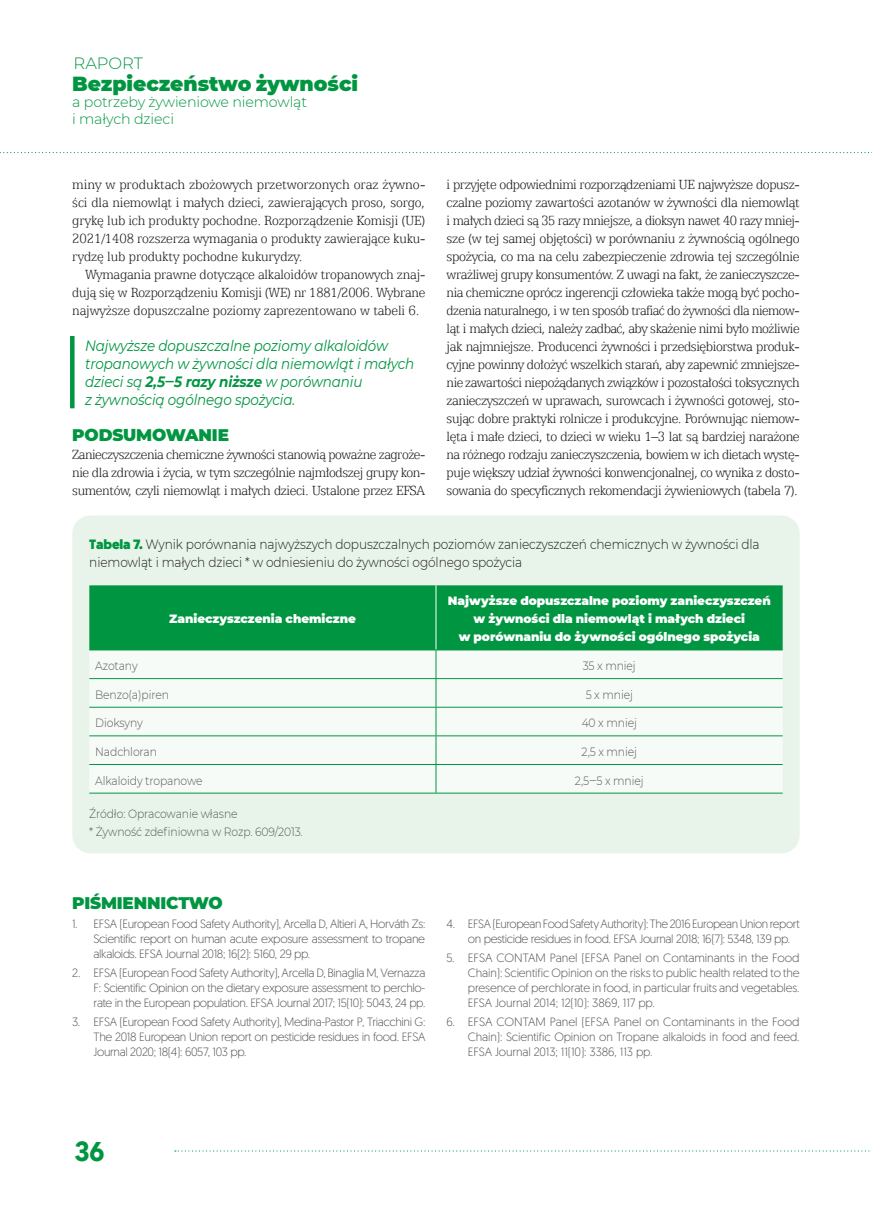
<style>
.page{position:relative;width:872px;height:1212px;background:#fff}
.page>*{position:absolute;margin:0;border:0;box-sizing:border-box;transform-origin:0 0}
.t1{font:700 27px "Avenir Next";color:#009641;scale:.9 1}
.t2{font:900 20.4px "Montserrat";color:#009641}
.t3{font:900 16.8px "Montserrat";letter-spacing:-.01em;color:#009641}
.t4{font:300 16.35px "Montserrat";color:#009641}
.t5{font:15px/18px "Egyptian 505 Lt EU Normal";letter-spacing:-.03em;color:#1d1d1b;text-align:justify;scale:.9 1}
.t6{font:15px/18px "Egyptian 505 Lt EU Normal";letter-spacing:-.03em;color:#1d1d1b;text-align:justify;scale:.92 1}
.t7{font:15px/18px "Egyptian 505 Lt EU Normal";letter-spacing:-.03em;color:#1d1d1b;text-align:justify;scale:.89 1}
.t8{font:italic 15px/18px "Montserrat";letter-spacing:-.01em;color:#009641;scale:.9 1}
.t9{font:300 14.25px/16.4px "Montserrat";letter-spacing:-.01em;color:#009641}
.t10{font:300 13.5px/18px "Montserrat";letter-spacing:-.01em;color:#1d1d1b;scale:.9 1}
.t11{font:300 12px/15px "Geomanist";letter-spacing:-.03em;color:#585757;text-align:justify}
.t12{font:300 12px/18px "Montserrat";letter-spacing:-.01em;color:#585757;scale:.9 1}
.t13{font:900 12px/18px "Montserrat";letter-spacing:-.005em;color:#fff;text-align:center}
.s1{font-weight:700}
.s2{font-family:"Times New Roman"}
.s3{font-family:"Geomanist";font-weight:900;color:#009641}
</style>
<div class="page">
<svg style="left:0;top:152px;width:872px;height:1px"></svg>
<svg style="left:175px;top:1150px;width:695px;height:1px"></svg>
<div style="left:70px;top:336px;width:5px;height:72px;background:#009641"></div>
<div style="left:72px;top:516px;width:727px;height:337px;background:#e8f4e9;border-radius:18px"></div>
<div style="left:89px;top:585px;width:693px;height:65px;background:#009641"></div>
<div style="left:89px;top:651px;width:693px;height:142px;background:#f7fbf7"></div>
<hr style="left:435px;top:585px;width:1px;height:65px;background:#fff">
<hr style="left:89px;top:678px;width:347px;height:1px;background:#009641">
<hr style="left:436px;top:678px;width:346px;height:1px;background:#009641">
<hr style="left:89px;top:707px;width:347px;height:1px;background:#009641">
<hr style="left:436px;top:707px;width:346px;height:1px;background:#009641">
<hr style="left:89px;top:735px;width:347px;height:1px;background:#009641">
<hr style="left:436px;top:735px;width:346px;height:1px;background:#009641">
<hr style="left:89px;top:764px;width:347px;height:1px;background:#009641">
<hr style="left:436px;top:764px;width:346px;height:1px;background:#009641">
<svg style="left:435px;top:651px;width:1px;height:142px"></svg>
<hr style="left:89px;top:793px;width:347px;height:1px;background:#009641">
<hr style="left:436px;top:793px;width:346px;height:1px;background:#009641">
<hr style="left:89px;top:650px;width:347px;height:1px;background:#009641">
<hr style="left:436px;top:650px;width:346px;height:1px;background:#009641">
<p class="t4" style="left:74px;top:52px;width:71px">RAPORT</p>
<h2 class="t2" style="left:72px;top:69px;width:287px">Bezpieczeństwo żywności</h2>
<p class="t9" style="left:72px;top:94px;width:236px">a potrzeby żywieniowe niemowląt i małych dzieci</p>
<p class="t6" style="left:72px;top:175px;width:385px">miny w produktach zbożowych przetworzonych oraz żywno&shy;ści dla niemowląt i małych dzieci, zawierających proso, sorgo, grykę lub ich produkty pochodne. Rozporządzenie Komisji (UE)<br>2021/1408 rozszerza wymagania o produkty zawierające kuku&shy;rydzę lub produkty pochodne kukurydzy.</p>
<p class="t5" style="left:72px;top:265px;width:394px;text-indent:13px">Wymagania prawne dotyczące alkaloidów tropanowych znaj&shy;dują się w Rozporządzeniu Komisji (WE) nr 1881/2006. Wybrane najwyższe dopuszczalne poziomy zaprezentowano w tabeli 6.</p>
<p class="t8" style="left:85px;top:336px;width:367px">Najwyższe dopuszczalne poziomy alkaloidów tropanowych w żywności dla niemowląt i małych dzieci są <span class="s1">2,5‒5 razy niższe</span> w porównaniu<br>z żywnością ogólnego spożycia.</p>
<p class="t3" style="left:72px;top:422px;width:158px">PODSUMOWANIE</p>
<p class="t7" style="left:72px;top:445px;width:398px">Zanieczyszczenia chemiczne żywności stanowią poważne zagroże&shy;nie dla zdrowia i życia, w tym szczególnie najmłodszej grupy kon&shy;sumentów, czyli niemowląt i małych dzieci. Ustalone przez EFSA</p>
<p class="t5" style="left:446px;top:175px;width:394px">i przyjęte odpowiednimi rozporządzeniami UE najwyższe dopusz&shy;czalne poziomy zawartości azotanów w żywności dla niemowląt i małych dzieci są 35 razy mniejsze, a dioksyn nawet 40 razy mniej&shy;sze (w tej samej objętości) w porównaniu z żywnością ogólnego spożycia, co ma na celu zabezpieczenie zdrowia tej szczególnie wrażliwej grupy konsumentów. Z uwagi na fakt, że zanieczyszcze&shy;nia chemiczne oprócz ingerencji człowieka także mogą być pocho&shy;dzenia naturalnego, i w ten sposób trafiać do żywności dla niemow&shy;ląt i małych dzieci, należy zadbać, aby skażenie nimi było możliwie jak najmniejsze. Producenci żywności i przedsiębiorstwa produk&shy;cyjne powinny dołożyć wszelkich starań, aby zapewnić zmniejsze&shy;niezawartości niepożądanych związków i pozostałości toksycznych zanieczyszczeń w uprawach, surowcach i żywności gotowej, sto&shy;sując dobre praktyki rolnicze i produkcyjne. Porównując niemow&shy;lęta i małe dzieci, to dzieci w wieku 1<span class="s2">‒</span>3 lat są bardziej narażone na różnego rodzaju zanieczyszczenia, bowiem w ich dietach wystę&shy;puje większy udział żywności konwencjonalnej, co wynika z dosto&shy;sowania do specyficznych rekomendacji żywieniowych (tabela 7).</p>
<p class="t10" style="left:89px;top:534px;width:746px"><span class="s3">Tabela 7.</span> Wynik porównania najwyższych dopuszczalnych poziomów zanieczyszczeń chemicznych w żywności dla niemowląt i małych dzieci * w odniesieniu do żywności ogólnego spożycia</p>
<p class="t13" style="left:169px;top:609px;width:188px">Zanieczyszczenia chemiczne</p>
<p class="t13" style="left:448px;top:591px;width:325px">Najwyższe dopuszczalne poziomy zanieczyszczeń w żywności dla niemowląt i małych dzieci<br>w porównaniu do żywności ogólnego spożycia</p>
<p class="t12" style="left:95px;top:656px;width:49px">Azotany</p>
<p class="t12" style="left:583px;top:656px;width:60px">35 x mniej</p>
<p class="t12" style="left:95px;top:685px;width:83px">Benzo(a)piren</p>
<p class="t12" style="left:585px;top:685px;width:54px">5 x mniej</p>
<p class="t12" style="left:95px;top:714px;width:54px">Dioksyny</p>
<p class="t12" style="left:581px;top:714px;width:63px">40 x mniej</p>
<p class="t12" style="left:95px;top:742px;width:70px">Nadchloran</p>
<p class="t12" style="left:581px;top:742px;width:63px">2,5 x mniej</p>
<p class="t12" style="left:95px;top:771px;width:121px">Alkaloidy tropanowe</p>
<p class="t12" style="left:575px;top:771px;width:78px">2,5‒5 x mniej</p>
<p class="t12" style="left:89px;top:804px;width:239px">Źródło: Opracowanie własne<br>* Żywność zdefiniowna w Rozp. 609/2013.</p>
<p class="t3" style="left:72px;top:890px;width:152px">PIŚMIENNICTWO</p>
<p class="t11" style="left:94px;top:916px;width:333px;text-indent:-21px">1. EFSA (European Food Safety Authority), Arcella D, Altieri A, Horváth Zs:<br>Scientific report on human acute exposure assessment to tropane alkaloids. EFSA Journal 2018; 16(2): 5160, 29 pp.</p>
<p class="t11" style="left:94px;top:965px;width:333px;text-indent:-21px">2. EFSA (European Food Safety Authority), Arcella D, Binaglia M, Vernazza F: Scientific Opinion on the dietary exposure assessment to perchlo&shy;rate in the European population. EFSA Journal 2017; 15(10): 5043, 24 pp.</p>
<p class="t11" style="left:94px;top:1014px;width:333px;text-indent:-21px">3. EFSA (European Food Safety Authority), Medina-Pastor P, Triacchini G:<br>The 2018 European Union report on pesticide residues in food. EFSA Journal 2020; 18(4): 6057, 103 pp.</p>
<p class="t11" style="left:468px;top:916px;width:333px;text-indent:-21px">4. EFSA (European Food Safety Authority): The 2016 European Union report on pesticide residues in food. EFSA Journal 2018; 16(7): 5348, 139 pp.</p>
<p class="t11" style="left:468px;top:950px;width:333px;text-indent:-21px">5. EFSA CONTAM Panel (EFSA Panel on Contaminants in the Food Chain): Scientific Opinion on the risks to public health related to the presence of perchlorate in food, in particular fruits and vegetables.<br>EFSA Journal 2014; 12(10): 3869, 117 pp.</p>
<p class="t11" style="left:468px;top:1014px;width:333px;text-indent:-21px">6. EFSA CONTAM Panel (EFSA Panel on Contaminants in the Food Chain): Scientific Opinion on Tropane alkaloids in food and feed.<br>EFSA Journal 2013; 11(10): 3386, 113 pp.</p>
<h1 class="t1" style="left:74px;top:1128px;width:35px">36</h1>
</div>
